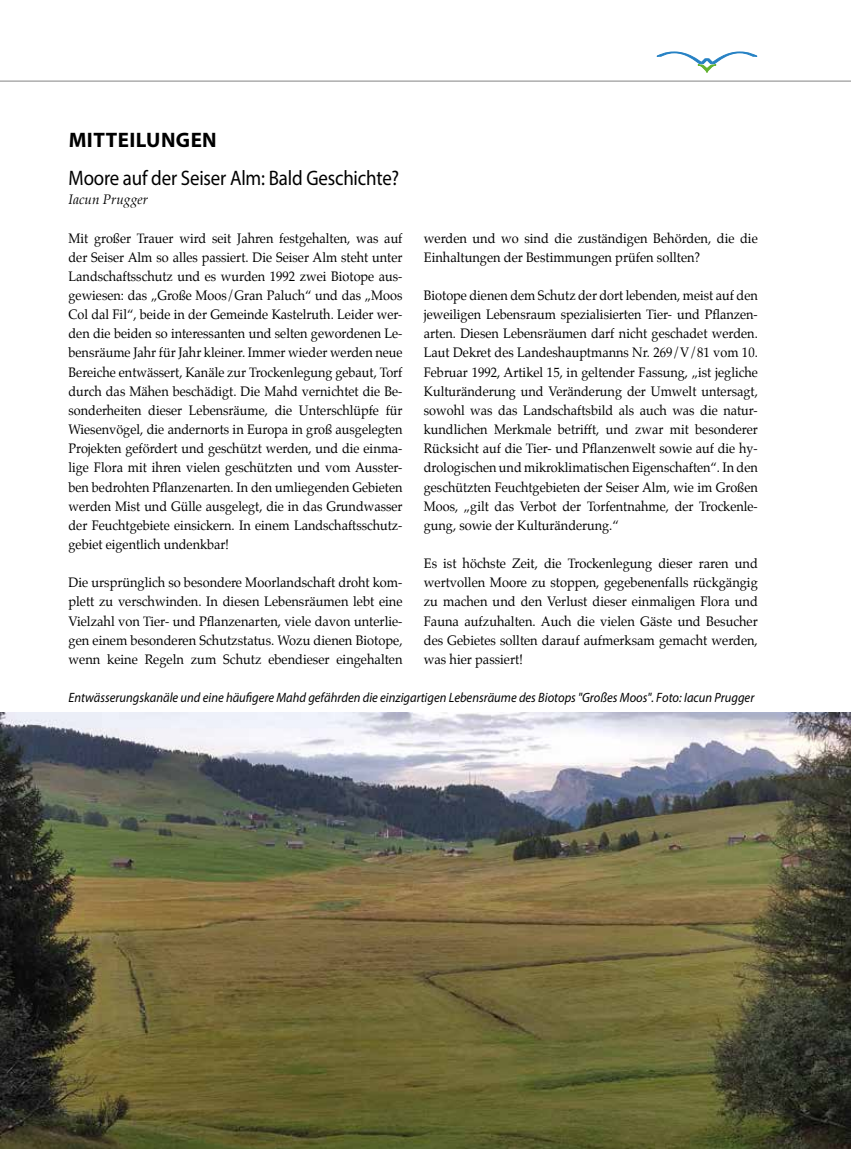
<style>
.page{position:relative;width:851px;height:1149px;background:#fff}
.page>*{position:absolute;margin:0;border:0;box-sizing:border-box;transform-origin:0 0}
.t1{font:21px "Myriad Pro";letter-spacing:-.01em;color:#000;scale:.9 1}
.t2{font:700 21px "Myriad Pro";letter-spacing:.02em;color:#000}
.t3{font:13.5px/19.2px "Palatino";color:#000;text-align:justify;scale:.94 1}
.t4{font:13.5px/19.2px "Palatino";color:#000;text-align:justify;scale:.95 1}
.t5{font:italic 13.5px "Myriad Pro";color:#000;scale:.93 1}
.t6{font:italic 13.5px "Palatino";color:#000}
</style>
<div class="page">
<svg style="left:656px;top:52px;width:101px;height:20px"></svg>
<hr style="left:0;top:81px;width:850px;height:1px;background:#aaa">
<img style="left:0;top:712px;width:850px;height:436px">
<h1 class="t2" style="left:69px;top:126px;width:149px">MITTEILUNGEN</h1>
<h1 class="t1" style="left:68px;top:165px;width:369px">Moore auf der Seiser Alm: Bald Geschichte?</h1>
<p class="t6" style="left:68px;top:188px;width:81px">Iacun Prugger</p>
<p class="t3" style="left:68px;top:228px;width:357px">Mit großer Trauer wird seit Jahren festgehalten, was auf der Seiser Alm so alles passiert. Die Seiser Alm steht unter Landschaftsschutz und es wurden 1992 zwei Biotope aus&shy;gewiesen: das „Große Moos/Gran Paluch“ und das „Moos Col dal Fil“, beide in der Gemeinde Kastelruth. Leider wer&shy;den die beiden so interessanten und selten gewordenen Le&shy;bensräume Jahr für Jahr kleiner. Immer wieder werden neue Bereiche entwässert, Kanäle zur Trockenlegung gebaut, Torf durch das Mähen beschädigt. Die Mahd vernichtet die Be&shy;sonderheiten dieser Lebensräume, die Unterschlüpfe für Wiesenvögel, die andernorts in Europa in groß ausgelegten Projekten gefördert und geschützt werden, und die einma&shy;lige Flora mit ihren vielen geschützten und vom Ausster&shy;ben bedrohten Pflanzenarten. In den umliegenden Gebieten werden Mist und Gülle ausgelegt, die in das Grundwasser der Feuchtgebiete einsickern. In einem Landschaftsschutz&shy;gebiet eigentlich undenkbar!</p>
<p class="t4" style="left:68px;top:573px;width:353px">Die ursprünglich so besondere Moorlandschaft droht kom&shy;plett zu verschwinden. In diesen Lebensräumen lebt eine Vielzahl von Tier- und Pflanzenarten, viele davon unterlie&shy;gen einem besonderen Schutzstatus. Wozu dienen Biotope, wenn keine Regeln zum Schutz ebendieser eingehalten</p>
<p class="t5" style="left:68px;top:689px;width:738px">Entwässerungskanäle und eine häufigere Mahd gefährden die einzigartigen Lebensräume des Biotops "Großes Moos". Foto: Iacun Prugger</p>
<p class="t4" style="left:424px;top:228px;width:353px">werden und wo sind die zuständigen Behörden, die die<br>Einhaltungen der Bestimmungen prüfen sollten?</p>
<p class="t3" style="left:424px;top:285px;width:357px">Biotope dienen dem Schutz der dort lebenden, meist auf den jeweiligen Lebensraum spezialisierten Tier- und Pflanzen&shy;arten. Diesen Lebensräumen darf nicht geschadet werden.<br>Laut Dekret des Landeshauptmanns Nr. 269/V/81 vom 10.<br>Februar 1992, Artikel 15, in geltender Fassung, „ist jegliche Kulturänderung und Veränderung der Umwelt untersagt, sowohl was das Landschaftsbild als auch was die natur&shy;kundlichen Merkmale betrifft, und zwar mit besonderer Rücksicht auf die Tier- und Pflanzenwelt sowie auf die hy&shy;drologischen und mikroklimatischen Eigenschaften“. In den geschützten Feuchtgebieten der Seiser Alm, wie im Großen Moos, „gilt das Verbot der Torfentnahme, der Trockenle&shy;gung, sowie der Kulturänderung.“</p>
<p class="t4" style="left:424px;top:553px;width:353px">Es ist höchste Zeit, die Trockenlegung dieser raren und wertvollen Moore zu stoppen, gegebenenfalls rückgängig zu machen und den Verlust dieser einmaligen Flora und Fauna aufzuhalten. Auch die vielen Gäste und Besucher des Gebietes sollten darauf aufmerksam gemacht werden, was hier passiert!</p>
</div>
